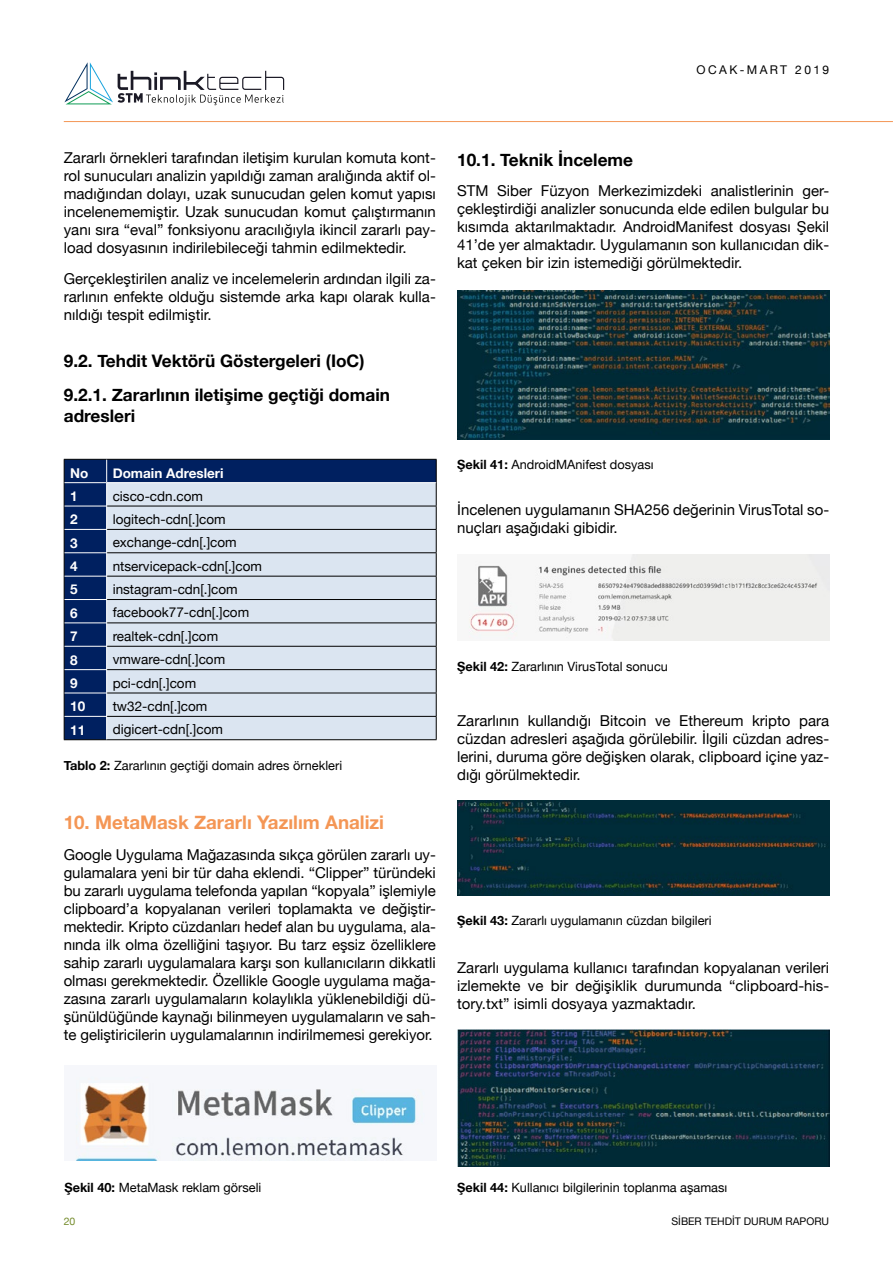
<style>
.page{position:relative;width:893px;height:1263px;background:#fff}
.page>*{position:absolute;margin:0;border:0;box-sizing:border-box;transform-origin:0 0}
.t1{font:700 18.75px "Helvetica Neue";color:#f49655}
.t2{font:700 17.25px/33.8px "Helvetica Neue";color:#000}
.t3{font:15px/18px "Helvetica Neue";color:#000;text-align:justify}
.t4{font:13.5px "Helvetica Neue";color:#000}
.t5{font:700 13.5px "Helvetica Neue";color:#fff}
.t6{font:12.75px "Helvetica Neue";color:#000}
.t7{font:12px "Helvetica Neue";letter-spacing:.2em;color:#000}
.t8{font:10.5px "Helvetica Neue";color:#000}
.t9{font:10.5px "Helvetica Neue";color:#768d2e}
.s1{font-weight:700}
</style>
<div class="page">
<hr style="left:64px;top:121px;width:829px;height:1px;background:#f49655">
<svg style="left:64px;top:62px;width:220px;height:43px"></svg>
<div style="left:65px;top:460px;width:371px;height:279px;background:#002060"></div>
<div style="left:107px;top:483px;width:329px;height:256px;background:#dbe5f1"></div>
<hr style="left:64px;top:459px;width:43px;height:1px;background:#000">
<hr style="left:107px;top:459px;width:330px;height:1px;background:#000">
<hr style="left:107px;top:506px;width:330px;height:1px;background:#000">
<hr style="left:107px;top:529px;width:330px;height:1px;background:#000">
<hr style="left:107px;top:552px;width:330px;height:1px;background:#000">
<hr style="left:107px;top:576px;width:330px;height:1px;background:#000">
<hr style="left:107px;top:599px;width:330px;height:1px;background:#000">
<hr style="left:107px;top:622px;width:330px;height:1px;background:#000">
<hr style="left:107px;top:646px;width:330px;height:1px;background:#000">
<hr style="left:107px;top:669px;width:330px;height:1px;background:#000">
<hr style="left:107px;top:693px;width:330px;height:1px;background:#000">
<svg style="left:64px;top:460px;width:1px;height:279px"></svg>
<hr style="left:107px;top:716px;width:330px;height:1px;background:#000">
<svg style="left:436px;top:460px;width:1px;height:279px"></svg>
<hr style="left:64px;top:739px;width:43px;height:1px;background:#000">
<hr style="left:107px;top:739px;width:330px;height:1px;background:#000">
<hr style="left:65px;top:482px;width:42px;height:1px;background:#fff">
<hr style="left:65px;top:506px;width:42px;height:1px;background:#fff">
<hr style="left:65px;top:529px;width:42px;height:1px;background:#fff">
<hr style="left:65px;top:552px;width:42px;height:1px;background:#fff">
<hr style="left:65px;top:576px;width:42px;height:1px;background:#fff">
<hr style="left:65px;top:599px;width:42px;height:1px;background:#fff">
<hr style="left:65px;top:622px;width:42px;height:1px;background:#fff">
<hr style="left:65px;top:646px;width:42px;height:1px;background:#fff">
<hr style="left:65px;top:669px;width:42px;height:1px;background:#fff">
<hr style="left:65px;top:693px;width:42px;height:1px;background:#fff">
<hr style="left:65px;top:716px;width:42px;height:1px;background:#fff">
<svg style="left:106px;top:460px;width:1px;height:279px"></svg>
<hr style="left:107px;top:482px;width:329px;height:1px;background:#fff">
<img style="left:75px;top:1076px;width:350px;height:85px">
<img style="left:457px;top:290px;width:372px;height:149px">
<img style="left:469px;top:555px;width:360px;height:86px">
<img style="left:457px;top:800px;width:372px;height:96px">
<img style="left:457px;top:1029px;width:372px;height:138px">
<p class="t7" style="left:697px;top:61px;width:134px">OCAK-MART 2019</p>
<p class="t3" style="left:64px;top:150px;width:374px">Zararlı örnekleri tarafından iletişim kurulan komuta kont&shy;rol sunucuları analizin yapıldığı zaman aralığında aktif ol&shy;madığından dolayı, uzak sunucudan gelen komut yapısı incelenememiştir. Uzak sunucudan komut çalıştırmanın yanı sıra “eval” fonksiyonu aracılığıyla ikincil zararlı pay&shy;load dosyasının indirilebileceği tahmin edilmektedir.</p>
<p class="t3" style="left:64px;top:270px;width:374px">Gerçekleştirilen analiz ve incelemelerin ardından ilgili za&shy;rarlının enfekte olduğu sistemde arka kapı olarak kulla&shy;nıldığı tespit edilmiştir.</p>
<p class="t2" style="left:64px;top:345px;width:328px">9.2. Tehdit Vektörü Göstergeleri (IoC)<br>9.2.1. Zararlının iletişime geçtiği domain</p>
<p class="t2" style="left:64px;top:400px;width:73px">adresleri</p>
<p class="t5" style="left:70px;top:462px;width:20px">No</p>
<p class="t5" style="left:113px;top:462px;width:112px">Domain Adresleri</p>
<p class="t5" style="left:70px;top:485px;width:9px">1</p>
<p class="t4" style="left:113px;top:486px;width:92px">cisco-cdn.com</p>
<p class="t5" style="left:70px;top:509px;width:9px">2</p>
<p class="t4" style="left:113px;top:509px;width:115px">logitech-cdn[.]com</p>
<p class="t5" style="left:70px;top:532px;width:9px">3</p>
<p class="t4" style="left:113px;top:533px;width:126px">exchange-cdn[.]com</p>
<p class="t5" style="left:70px;top:556px;width:9px">4</p>
<p class="t4" style="left:113px;top:556px;width:151px">ntservicepack-cdn[.]com</p>
<p class="t5" style="left:70px;top:579px;width:9px">5</p>
<p class="t4" style="left:113px;top:580px;width:127px">instagram-cdn[.]com</p>
<p class="t5" style="left:70px;top:602px;width:9px">6</p>
<p class="t4" style="left:113px;top:603px;width:138px">facebook77-cdn[.]com</p>
<p class="t5" style="left:70px;top:626px;width:9px">7</p>
<p class="t4" style="left:113px;top:626px;width:107px">realtek-cdn[.]com</p>
<p class="t5" style="left:70px;top:649px;width:9px">8</p>
<p class="t4" style="left:113px;top:650px;width:114px">vmware-cdn[.]com</p>
<p class="t5" style="left:70px;top:672px;width:9px">9</p>
<p class="t4" style="left:113px;top:673px;width:85px">pci-cdn[.]com</p>
<p class="t5" style="left:70px;top:696px;width:17px">10</p>
<p class="t4" style="left:113px;top:696px;width:96px">tw32-cdn[.]com</p>
<p class="t5" style="left:70px;top:719px;width:17px">11</p>
<p class="t4" style="left:113px;top:720px;width:112px">digicert-cdn[.]com</p>
<p class="t6" style="left:64px;top:756px;width:280px"><span class="s1">Tablo 2:</span> Zararlının geçtiği domain adres örnekleri</p>
<p class="t1" style="left:64px;top:808px;width:322px">10. MetaMask Zararlı Yazılım Analizi</p>
<p class="t3" style="left:64px;top:846px;width:374px">Google Uygulama Mağazasında sıkça görülen zararlı uy&shy;gulamalara yeni bir tür daha eklendi. “Clipper” türündeki bu zararlı uygulama telefonda yapılan “kopyala” işlemiyle clipboard’a kopyalanan verileri toplamakta ve değiştir&shy;mektedir. Kripto cüzdanları hedef alan bu uygulama, ala&shy;nında ilk olma özelliğini taşıyor. Bu tarz eşsiz özelliklere sahip zararlı uygulamalara karşı son kullanıcıların dikkatli olması gerekmektedir. Özellikle Google uygulama mağa&shy;zasına zararlı uygulamaların kolaylıkla yüklenebildiği dü&shy;şünüldüğünde kaynağı bilinmeyen uygulamaların ve sah&shy;te geliştiricilerin uygulamalarının indirilmemesi gerekiyor.</p>
<p class="t2" style="left:457px;top:143px;width:177px">10.1. Teknik İnceleme</p>
<p class="t3" style="left:457px;top:183px;width:374px">STM Siber Füzyon Merkezimizdeki analistlerinin ger&shy;çekleştirdiği analizler sonucunda elde edilen bulgular bu kısımda aktarılmaktadır. AndroidManifest dosyası Şekil 41’de yer almaktadır. Uygulamanın son kullanıcıdan dik&shy;kat çeken bir izin istemediği görülmektedir.</p>
<p class="t6" style="left:457px;top:455px;width:198px"><span class="s1">Şekil 41:</span> AndroidMAnifest dosyası</p>
<p class="t3" style="left:457px;top:502px;width:374px">İncelenen uygulamanın SHA256 değerinin VirusTotal so&shy;nuçları aşağıdaki gibidir.</p>
<p class="t6" style="left:457px;top:657px;width:212px"><span class="s1">Şekil 42:</span> Zararlının VirusTotal sonucu</p>
<p class="t3" style="left:457px;top:712px;width:374px">Zararlının kullandığı Bitcoin ve Ethereum kripto para cüzdan adresleri aşağıda görülebilir. İlgili cüzdan adres&shy;lerini, duruma göre değişken olarak, clipboard içine yaz&shy;dığı görülmektedir.</p>
<p class="t6" style="left:457px;top:912px;width:256px"><span class="s1">Şekil 43:</span> Zararlı uygulamanın cüzdan bilgileri</p>
<p class="t3" style="left:457px;top:959px;width:374px">Zararlı uygulama kullanıcı tarafından kopyalanan verileri izlemekte ve bir değişiklik durumunda “clipboard-his&shy;tory.txt” isimli dosyaya yazmaktadır.</p>
<p class="t6" style="left:64px;top:1178px;width:198px"><span class="s1">Şekil 40:</span> MetaMask reklam görseli</p>
<p class="t6" style="left:457px;top:1179px;width:272px"><span class="s1">Şekil 44:</span> Kullanıcı bilgilerinin toplanma aşaması</p>
<p class="t9" style="left:64px;top:1214px;width:13px">20</p>
<p class="t8" style="left:671px;top:1214px;width:159px">SİBER TEHDİT DURUM RAPORU</p>
</div>
